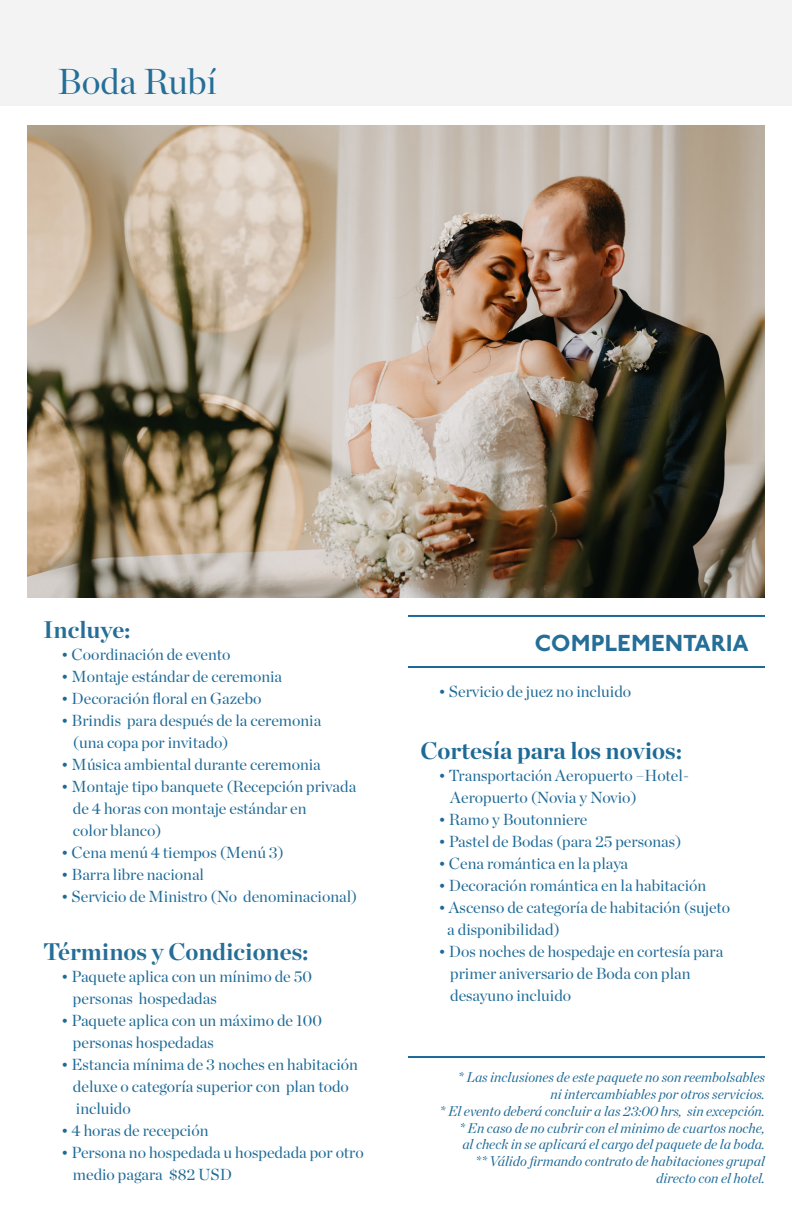
<style>
.page{position:relative;width:792px;height:1224px;background:#fff}
.page>*{position:absolute;margin:0;border:0;box-sizing:border-box;transform-origin:0 0}
.t1{font:36px "Chronicle Display";color:#256e97}
.t2{font:700 24px "Chronicle Display";color:#256e97}
.t3{font:700 24px "Chronicle Display";color:#1e6a97}
.t4{font:700 24px "Johnston ITC Std";color:#256e97}
.t5{font:16px "Chronicle Display";color:#1e6a97}
.t6{font:italic 14px "Chronicle Display";color:#1e6a97}
</style>
<div class="page">
<div style="left:0;top:0;width:792px;height:105px;background:#f4f3f3"></div>
<hr style="left:408px;top:1056px;width:357px;height:2px;background:#1e6a97">
<hr style="left:408px;top:615px;width:357px;height:2px;background:#1e6a97">
<hr style="left:408px;top:666px;width:357px;height:2px;background:#1e6a97">
<img style="left:27px;top:125px;width:738px;height:473px">
<p class="t1" style="left:58px;top:53px;width:161px">Boda Rubí</p>
<p class="t2" style="left:43px;top:611px;width:89px">Incluye:</p>
<p class="t5" style="left:61px;top:642px;width:171px">• Coordinación de evento</p>
<p class="t5" style="left:61px;top:664px;width:223px">• Montaje estándar de ceremonia</p>
<p class="t5" style="left:61px;top:686px;width:202px">• Decoración floral en Gazebo</p>
<p class="t5" style="left:61px;top:708px;width:262px">• Brindis para después de la ceremonia</p>
<p class="t5" style="left:73px;top:730px;width:157px">(una copa por invitado)</p>
<p class="t5" style="left:61px;top:752px;width:261px">• Música ambiental durante ceremonia</p>
<p class="t5" style="left:61px;top:774px;width:297px">• Montaje tipo banquete (Recepción privada</p>
<p class="t5" style="left:73px;top:796px;width:235px">de 4 horas con montaje estándar en</p>
<p class="t5" style="left:73px;top:818px;width:90px">color blanco)</p>
<p class="t5" style="left:61px;top:840px;width:224px">• Cena menú 4 tiempos (Menú 3)</p>
<p class="t5" style="left:61px;top:862px;width:144px">• Barra libre nacional</p>
<p class="t5" style="left:61px;top:884px;width:298px">• Servicio de Ministro (No denominacional)</p>
<p class="t2" style="left:43px;top:932px;width:267px">Términos y Condiciones:</p>
<p class="t5" style="left:61px;top:964px;width:252px">• Paquete aplica con un mínimo de 50</p>
<p class="t5" style="left:73px;top:986px;width:145px">personas hospedadas</p>
<p class="t5" style="left:61px;top:1008px;width:262px">• Paquete aplica con un máximo de 100</p>
<p class="t5" style="left:73px;top:1030px;width:142px">personas hospedadas</p>
<p class="t5" style="left:61px;top:1052px;width:298px">• Estancia mínima de 3 noches en habitación</p>
<p class="t5" style="left:73px;top:1074px;width:277px">deluxe o categoría superior con plan todo</p>
<p class="t5" style="left:76px;top:1096px;width:56px">incluido</p>
<p class="t5" style="left:61px;top:1118px;width:149px">• 4 horas de recepción</p>
<p class="t5" style="left:61px;top:1140px;width:304px">• Persona no hospedada u hospedada por otro</p>
<p class="t5" style="left:73px;top:1162px;width:160px">medio pagara $82 USD</p>
<p class="t4" style="left:534px;top:629px;width:216px">COMPLEMENTARIA</p>
<p class="t5" style="left:438px;top:679px;width:194px">• Servicio de juez no incluido</p>
<p class="t3" style="left:420px;top:731px;width:263px">Cortesía para los novios:</p>
<p class="t5" style="left:438px;top:763px;width:252px">• Transportación Aeropuerto –Hotel-</p>
<p class="t5" style="left:450px;top:785px;width:188px">Aeropuerto (Novia y Novio)</p>
<p class="t5" style="left:438px;top:807px;width:150px">• Ramo y Boutonniere</p>
<p class="t5" style="left:438px;top:829px;width:245px">• Pastel de Bodas (para 25 personas)</p>
<p class="t5" style="left:438px;top:851px;width:191px">• Cena romántica en la playa</p>
<p class="t5" style="left:438px;top:873px;width:269px">• Decoración romántica en la habitación</p>
<p class="t5" style="left:438px;top:895px;width:293px">• Ascenso de categoría de habitación (sujeto</p>
<p class="t5" style="left:447px;top:917px;width:114px">a disponibilidad)</p>
<p class="t5" style="left:438px;top:939px;width:286px">• Dos noches de hospedaje en cortesía para</p>
<p class="t5" style="left:450px;top:961px;width:242px">primer aniversario de Boda con plan</p>
<p class="t5" style="left:450px;top:983px;width:122px">desayuno incluido</p>
<p class="t6" style="left:458px;top:1066px;width:309px">* Las inclusiones de este paquete no son reembolsables</p>
<p class="t6" style="left:550px;top:1083px;width:216px">ni intercambiables por otros servicios.</p>
<p class="t6" style="left:440px;top:1100px;width:327px">* El evento deberá concluir a las 23:00 hrs, sin excepción.</p>
<p class="t6" style="left:459px;top:1117px;width:307px">* En caso de no cubrir con el minimo de cuartos noche,</p>
<p class="t6" style="left:462px;top:1134px;width:304px">al check in se aplicará el cargo del paquete de la boda.</p>
<p class="t6" style="left:475px;top:1150px;width:291px">** Válido firmando contrato de habitaciones grupal</p>
<p class="t6" style="left:656px;top:1167px;width:110px">directo con el hotel.</p>
</div>
